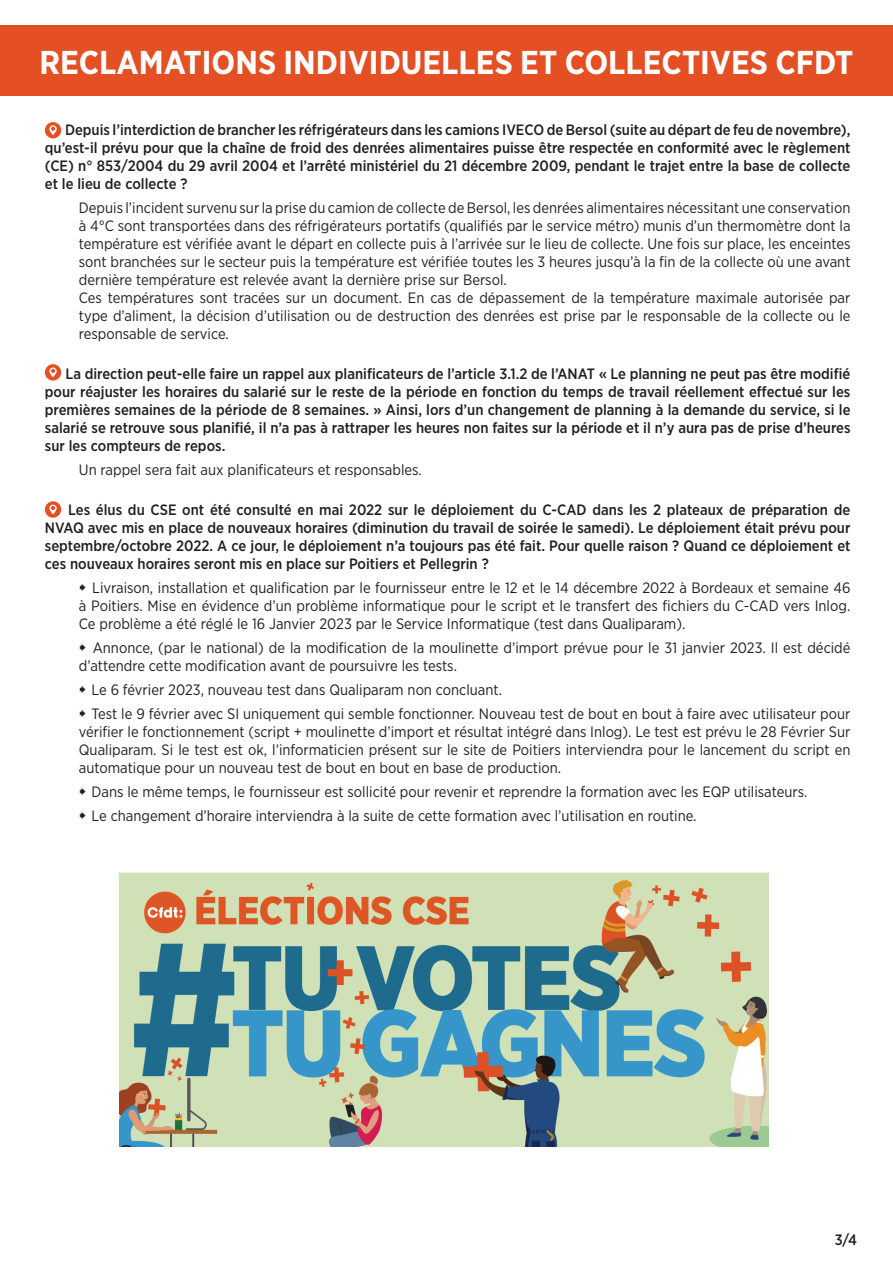
<style>
.page{position:relative;width:893px;height:1263px;background:#fff}
.page>*{position:absolute;margin:0;border:0;box-sizing:border-box;transform-origin:0 0}
.t1{font:700 33px "Gotham Narrow";color:#fff}
.t2{font:15px/18px "Gotham Narrow";color:#231f20}
.t3{font:500 15px/18px "Gotham Narrow";color:#231f20;text-align:justify}
</style>
<div class="page">
<div style="left:0;top:26px;width:893px;height:70px;background:#e44f24"></div>
<div style="left:45px;top:122px;width:16px;height:16px;background:#e44f24;border-radius:50%"></div>
<svg style="left:49px;top:125px;width:8px;height:10px"></svg>
<div style="left:45px;top:364px;width:16px;height:17px;background:#e44f24;border-radius:50%"></div>
<svg style="left:49px;top:367px;width:8px;height:10px"></svg>
<div style="left:45px;top:501px;width:16px;height:17px;background:#e44f24;border-radius:50%"></div>
<svg style="left:49px;top:505px;width:8px;height:9px"></svg>
<img style="left:119px;top:872px;width:649px;height:274px">
<h1 class="t1" style="left:40px;top:41px;width:815px">RECLAMATIONS INDIVIDUELLES ET COLLECTIVES CFDT</h1>
<p class="t3" style="left:45px;top:121px;width:807px;text-indent:20px">Depuis l’interdiction de brancher les réfrigérateurs dans les camions IVECO de Bersol (suite au départ de feu de novembre), qu’est-il prévu pour que la chaîne de froid des denrées alimentaires puisse être respectée en conformité avec le règlement (CE) n° 853/2004 du 29 avril 2004 et l’arrêté ministériel du 21 décembre 2009, pendant le trajet entre la base de collecte et le lieu de collecte ?</p>
<p class="t2" style="left:79px;top:199px;width:773px">Depuis l’incident survenu sur la prise du camion de collecte de Bersol, les denrées alimentaires nécessitant une conservation à 4°C sont transportées dans des réfrigérateurs portatifs (qualifiés par le service métro) munis d’un thermomètre dont la température est vérifiée avant le départ en collecte puis à l’arrivée sur le lieu de collecte. Une fois sur place, les enceintes sont branchées sur le secteur puis la température est vérifiée toutes les 3 heures jusqu’à la fin de la collecte où une avant dernière température est relevée avant la dernière prise sur Bersol.<br>Ces températures sont tracées sur un document. En cas de dépassement de la température maximale autorisée par type d’aliment, la décision d’utilisation ou de destruction des denrées est prise par le responsable de la collecte ou le responsable de service.</p>
<p class="t3" style="left:45px;top:365px;width:807px;text-indent:21px">La direction peut-elle faire un rappel aux planificateurs de l’article 3.1.2 de l’ANAT « Le planning ne peut pas être modifié pour réajuster les horaires du salarié sur le reste de la période en fonction du temps de travail réellement effectué sur les premières semaines de la période de 8 semaines. » Ainsi, lors d’un changement de planning à la demande du service, si le salarié se retrouve sous planifié, il n’a pas à rattraper les heures non faites sur la période et il n’y aura pas de prise d’heures sur les compteurs de repos.</p>
<p class="t2" style="left:79px;top:460px;width:345px">Un rappel sera fait aux planificateurs et responsables.</p>
<p class="t3" style="left:45px;top:500px;width:807px;text-indent:23px">Les élus du CSE ont été consulté en mai 2022 sur le déploiement du C-CAD dans les 2 plateaux de préparation de NVAQ avec mis en place de nouveaux horaires (diminution du travail de soirée le samedi). Le déploiement était prévu pour septembre/octobre 2022. A ce jour, le déploiement n’a toujours pas été fait. Pour quelle raison ? Quand ce déploiement et ces nouveaux horaires seront mis en place sur Poitiers et Pellegrin ?</p>
<p class="t2" style="left:79px;top:578px;width:773px;text-align:justify;text-indent:13px">Livraison, installation et qualification par le fournisseur entre le 12 et le 14 décembre 2022 à Bordeaux et semaine 46 à Poitiers. Mise en évidence d’un problème informatique pour le script et le transfert des fichiers du C-CAD vers Inlog.<br>Ce problème a été réglé le 16 Janvier 2023 par le Service Informatique (test dans Qualiparam).</p>
<p class="t2" style="left:79px;top:638px;width:773px;text-indent:14px">Annonce, (par le national) de la modification de la moulinette d’import prévue pour le 31 janvier 2023. Il est décidé d’attendre cette modification avant de poursuivre les tests.</p>
<p class="t2" style="left:91px;top:677px;width:760px;line-height:24px">Le 6 février 2023, nouveau test dans Qualiparam non concluant.<br>Test le 9 février avec SI uniquement qui semble fonctionner. Nouveau test de bout en bout à faire avec utilisateur pour</p>
<p class="t2" style="left:79px;top:722px;width:773px;text-align:justify">vérifier le fonctionnement (script + moulinette d’import et résultat intégré dans Inlog). Le test est prévu le 28 Février Sur Qualiparam. Si le test est ok, l’informaticien présent sur le site de Poitiers interviendra pour le lancement du script en automatique pour un nouveau test de bout en bout en base de production.</p>
<p class="t2" style="left:91px;top:779px;width:717px;line-height:24px">Dans le même temps, le fournisseur est sollicité pour revenir et reprendre la formation avec les EQP utilisateurs.<br>Le changement d’horaire interviendra à la suite de cette formation avec l’utilisation en routine.</p>
<p class="t3" style="left:835px;top:1231px;width:24px">3/4</p>
</div>
